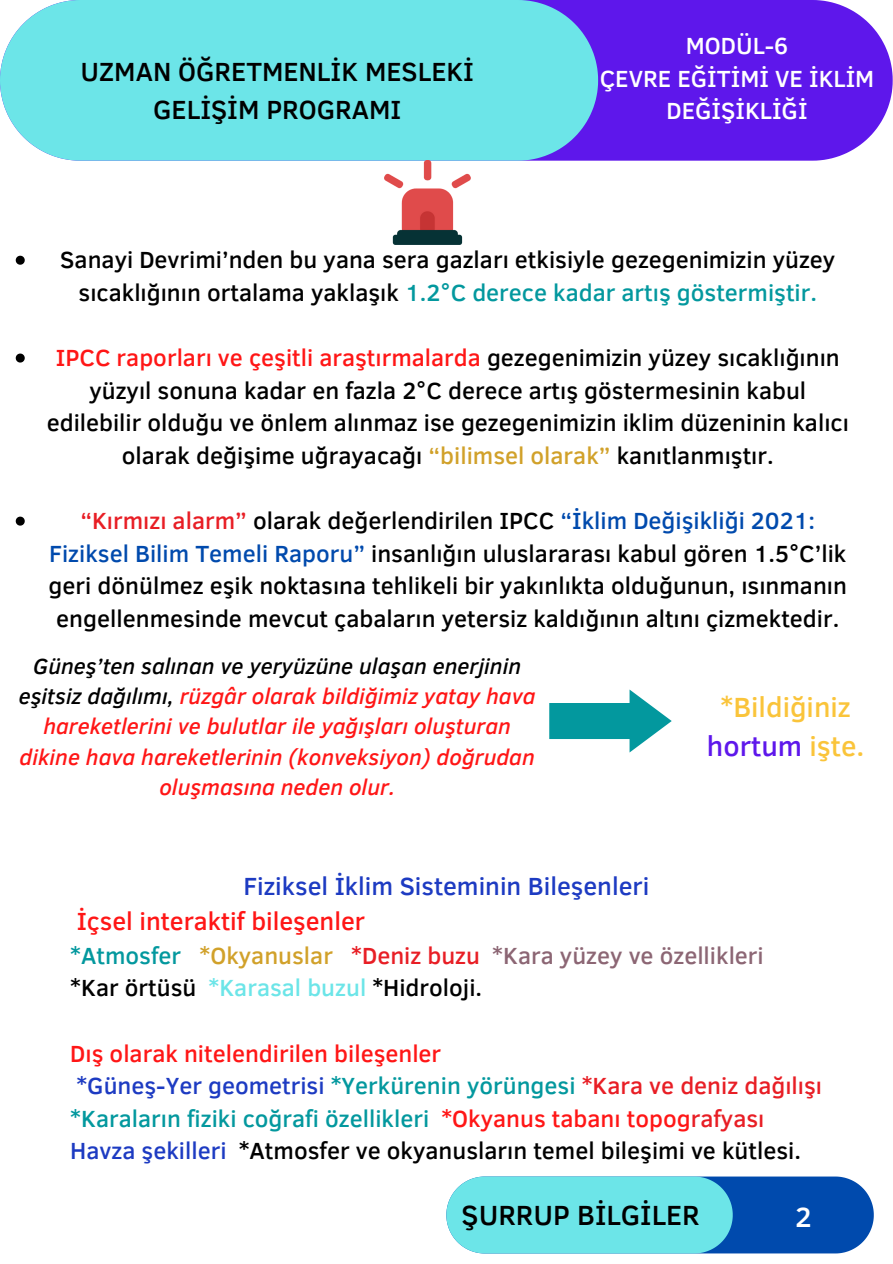
<style>
.page{position:relative;width:893px;height:1264px;background:#fff}
.page>*{position:absolute;margin:0;border:0;box-sizing:border-box;transform-origin:0 0}
.t1{font:500 28.5px/39.3px "Clear Sans";color:#fac43a;text-align:center}
.t2{font:500 28.5px "Clear Sans";color:#000}
.t3{font:500 28.5px "Clear Sans";color:#fff}
.t4{font:500 26.85px/37px "Clear Sans";color:#000;text-align:center}
.t5{font:500 25.5px "Clear Sans";color:#1d3bc2}
.t6{font:500 25.5px "Clear Sans";color:#ff1616}
.t7{font:500 24px/32.5px "Clear Sans";color:#000;text-align:center}
.t8{font:500 24px/32.5px "Clear Sans";color:#03989e}
.t9{font:500 24px/32.5px "Clear Sans";color:#8c6674}
.t10{font:500 24px/32.5px "Clear Sans";color:#fff;text-align:center}
.t11{font:italic 500 22.35px/30.3px "Clear Sans";color:#ff1616;text-align:center}
.s1{color:#03989e}
.s2{color:#ff1616}
.s3{color:#d1a12a}
.s4{color:#e81e25}
.s5{color:#004aad}
.s6{color:#000}
.s7{color:#5e17eb}
.s8{color:#6ce5e8}
.s9{color:#1d3bc2}
</style>
<div class="page">
<svg style="left:446px;top:1176px;width:427px;height:77px;background:#4eb2d5"></svg>
<div style="left:598px;top:0;width:294px;height:161px;background:#5e17eb"></div>
<div style="left:0;top:0;width:598px;height:161px;background:#6ce5e8"></div>
<img style="left:385px;top:160px;width:85px;height:85px">
<svg style="left:549px;top:689px;width:122px;height:63px"></svg>
<svg style="left:16px;top:256px;width:9px;height:9px"></svg>
<svg style="left:16px;top:353px;width:9px;height:9px"></svg>
<svg style="left:16px;top:516px;width:9px;height:9px"></svg>
<p class="t4" style="left:80px;top:52px;width:395px">UZMAN ÖĞRETMENLİK MESLEKİ<br>GELİŞİM PROGRAMI</p>
<p class="t10" style="left:599px;top:28px;width:276px">MODÜL-6<br>ÇEVRE EĞİTİMİ VE İKLİM<br>DEĞİŞİKLİĞİ</p>
<p class="t7" style="left:60px;top:242px;width:776px">Sanayi Devrimi’nden bu yana sera gazları etkisiyle gezegenimizin yüzey sıcaklığının ortalama yaklaşık <span class="s1">1.2°C derece kadar artış göstermiştir.</span></p>
<p class="t7" style="left:47px;top:340px;width:803px"><span class="s2">IPCC raporları ve çeşitli araştırmalarda</span> gezegenimizin yüzey sıcaklığının yüzyıl sonuna kadar en fazla 2°C derece artış göstermesinin kabul edilebilir olduğu ve önlem alınmaz ise gezegenimizin iklim düzeninin kalıcı olarak değişime uğrayacağı <span class="s3">“bilimsel olarak”</span> kanıtlanmıştır.</p>
<p class="t7" style="left:49px;top:503px;width:799px"><span class="s4">“Kırmızı alarm”</span> olarak değerlendirilen IPCC <span class="s5">“İklim Değişikliği 2021:<br>Fiziksel Bilim Temeli Raporu”</span> insanlığın uluslararası kabul gören 1.5°C’lik geri dönülmez eşik noktasına tehlikeli bir yakınlıkta olduğunun, ısınmanın engellenmesinde mevcut çabaların yetersiz kaldığının altını çizmektedir.</p>
<p class="t11" style="left:19px;top:649px;width:518px"><span class="s6">Güneş’ten salınan ve yeryüzüne ulaşan enerjinin eşitsiz dağılımı,</span> rüzgâr olarak bildiğimiz yatay hava hareketlerini ve bulutlar ile yağışları oluşturan dikine hava hareketlerinin (konveksiyon) doğrudan oluşmasına neden olur.</p>
<p class="t1" style="left:707px;top:686px;width:159px">*Bildiğiniz <span class="s7">hortum</span> işte.</p>
<p class="t5" style="left:243px;top:867px;width:407px">Fiziksel İklim Sisteminin Bileşenleri</p>
<p class="t6" style="left:77px;top:902px;width:290px">İçsel interaktif bileşenler</p>
<p class="t9" style="left:70px;top:937px;width:695px"><span class="s1">*Atmosfer</span> <span class="s3">*Okyanuslar</span> <span class="s4">*Deniz buzu</span> *Kara yüzey ve özellikleri <span class="s6">*Kar örtüsü</span> <span class="s8">*Karasal buzul</span> <span class="s6">*Hidroloji.</span></p>
<p class="t8" style="left:70px;top:1035px;width:753px"><span class="s2">Dış olarak nitelendirilen bileşenler<br></span><span class="s9">*Güneş-Yer geometrisi</span> *Yerkürenin yörüngesi <span class="s4">*Kara ve deniz dağılışı </span>*Karaların fiziki coğrafi özellikleri <span class="s2">*Okyanus tabanı topog</span><span class="s4">rafyası </span><span class="s9">Havza şekilleri</span> <span class="s6">*Atmosfer ve okyanusların temel bileşimi ve kütlesi.</span></p>
<p class="t2" style="left:461px;top:1194px;width:239px">ŞURRUP BİLGİLER</p>
<p class="t3" style="left:795px;top:1196px;width:18px">2</p>
</div>
